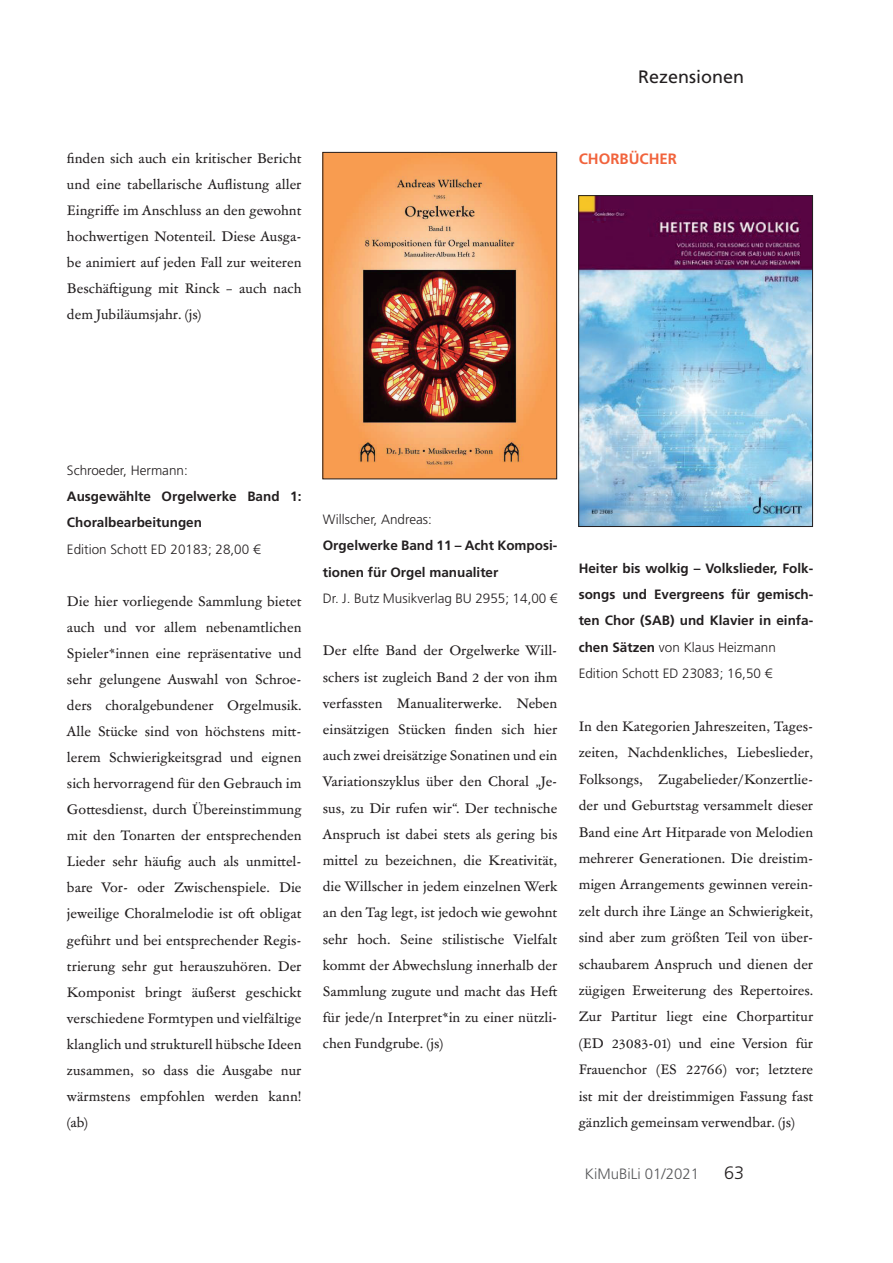
<style>
.page{position:relative;width:893px;height:1263px;background:#fff}
.page>*{position:absolute;margin:0;border:0;box-sizing:border-box;transform-origin:0 0}
.t1{font:18px "Frutiger LT Std";color:#231f20}
.t2{font:300 18px "Frutiger LT Std";color:#231f20}
.t3{font:300 15px "Frutiger LT Std";color:#57585a}
.t4{font:700 15px "Frutiger LT Std";color:#f1633c}
.t5{font:13.5px/26.1px "Garamond ATF Text";color:#231f20;text-align:justify}
.t6{font:700 13.5px/26.4px "Frutiger LT Std";color:#231f20}
.t7{font:300 13.5px "Frutiger LT Std";color:#231f20}
.s1{font-weight:300}
</style>
<div class="page">
<img style="left:324px;top:154px;width:231px;height:323px">
<div style="left:322px;top:152px;width:235px;height:327px;border:1px solid #231f20"></div>
<img style="left:580px;top:197px;width:231px;height:328px">
<div style="left:578px;top:195px;width:235px;height:332px;border:1px solid #231f20"></div>
<p class="t5" style="left:67px;top:144px;width:236px">finden sich auch ein kritischer Bericht und eine tabellarische Auflistung aller Eingriffe im Anschluss an den gewohnt hochwertigen Notenteil. Diese Ausga&shy;be animiert auf jeden Fall zur weiteren Beschäftigung mit Rinck – auch nach dem Jubiläumsjahr. (js)</p>
<h1 class="t1" style="left:638px;top:66px;width:108px">Rezensionen</h1>
<p class="t4" style="left:579px;top:150px;width:100px">CHORBÜCHER</p>
<p class="t7" style="left:67px;top:463px;width:122px">Schroeder, Hermann:</p>
<p class="t6" style="left:67px;top:484px;width:236px">Ausgewählte Orgelwerke Band 1:<br>Choralbearbeitungen</p>
<p class="t7" style="left:67px;top:541px;width:195px">Edition Schott ED 20183; 28,00 €</p>
<p class="t5" style="left:67px;top:587px;width:236px">Die hier vorliegende Sammlung bietet auch und vor allem nebenamtlichen Spieler*innen eine repräsentative und sehr gelungene Auswahl von Schroe&shy;ders choralgebundener Orgelmusik.<br>Alle Stücke sind von höchstens mitt&shy;lerem Schwierigkeitsgrad und eignen sich hervorragend für den Gebrauch im Gottesdienst, durch Übereinstimmung mit den Tonarten der entsprechenden Lieder sehr häufig auch als unmittel&shy;bare Vor- oder Zwischenspiele. Die jeweilige Choralmelodie ist oft obligat geführt und bei entsprechender Regis&shy;trierung sehr gut herauszuhören. Der Komponist bringt äußerst geschickt verschiedene Formtypen und vielfältige klanglich und strukturell hübsche Ideen zusammen, so dass die Ausgabe nur wärmstens empfohlen werden kann! (ab)</p>
<p class="t7" style="left:323px;top:512px;width:111px">Willscher, Andreas:</p>
<p class="t6" style="left:323px;top:533px;width:236px">Orgelwerke Band 11 – Acht Komposi&shy;tionen für Orgel manualiter</p>
<p class="t7" style="left:323px;top:591px;width:236px">Dr. J. Butz Musikverlag BU 2955; 14,00 €</p>
<p class="t5" style="left:323px;top:637px;width:236px">Der elfte Band der Orgelwerke Will&shy;schers ist zugleich Band 2 der von ihm verfassten Manualiterwerke. Neben einsätzigen Stücken finden sich hier auch zwei dreisätzige Sonatinen und ein Variationszyklus über den Choral „Je&shy;sus, zu Dir rufen wir“. Der technische Anspruch ist dabei stets als gering bis mittel zu bezeichnen, die Kreativität, die Willscher in jedem einzelnen Werk an den Tag legt, ist jedoch wie gewohnt sehr hoch. Seine stilistische Vielfalt kommt der Abwechslung innerhalb der Sammlung zugute und macht das Heft für jede/n Interpret*in zu einer nützli&shy;chen Fundgrube. (js)</p>
<p class="t6" style="left:579px;top:555px;width:236px">Heiter bis wolkig – Volkslieder, Folk&shy;songs und Evergreens für gemisch&shy;ten Chor (SAB) und Klavier in einfa&shy;chen Sätzen <span class="s1">von Klaus Heizmann Edition Schott ED 23083; 16,50 €</span></p>
<p class="t5" style="left:579px;top:712px;width:236px">In den Kategorien Jahreszeiten, Tages&shy;zeiten, Nachdenkliches, Liebeslieder, Folksongs, Zugabelieder/Konzertlie&shy;der und Geburtstag versammelt dieser Band eine Art Hitparade von Melodien mehrerer Generationen. Die dreistim&shy;migen Arrangements gewinnen verein&shy;zelt durch ihre Länge an Schwierigkeit, sind aber zum größten Teil von über&shy;schaubarem Anspruch und dienen der zügigen Erweiterung des Repertoires.<br>Zur Partitur liegt eine Chorpartitur (ED 23083-01) und eine Version für Frauenchor (ES 22766) vor; letztere ist mit der dreistimmigen Fassung fast gänzlich gemeinsam verwendbar. (js)</p>
<p class="t3" style="left:585px;top:1165px;width:116px">KiMuBiLi 01/2021</p>
<h1 class="t2" style="left:724px;top:1163px;width:22px">63</h1>
</div>
